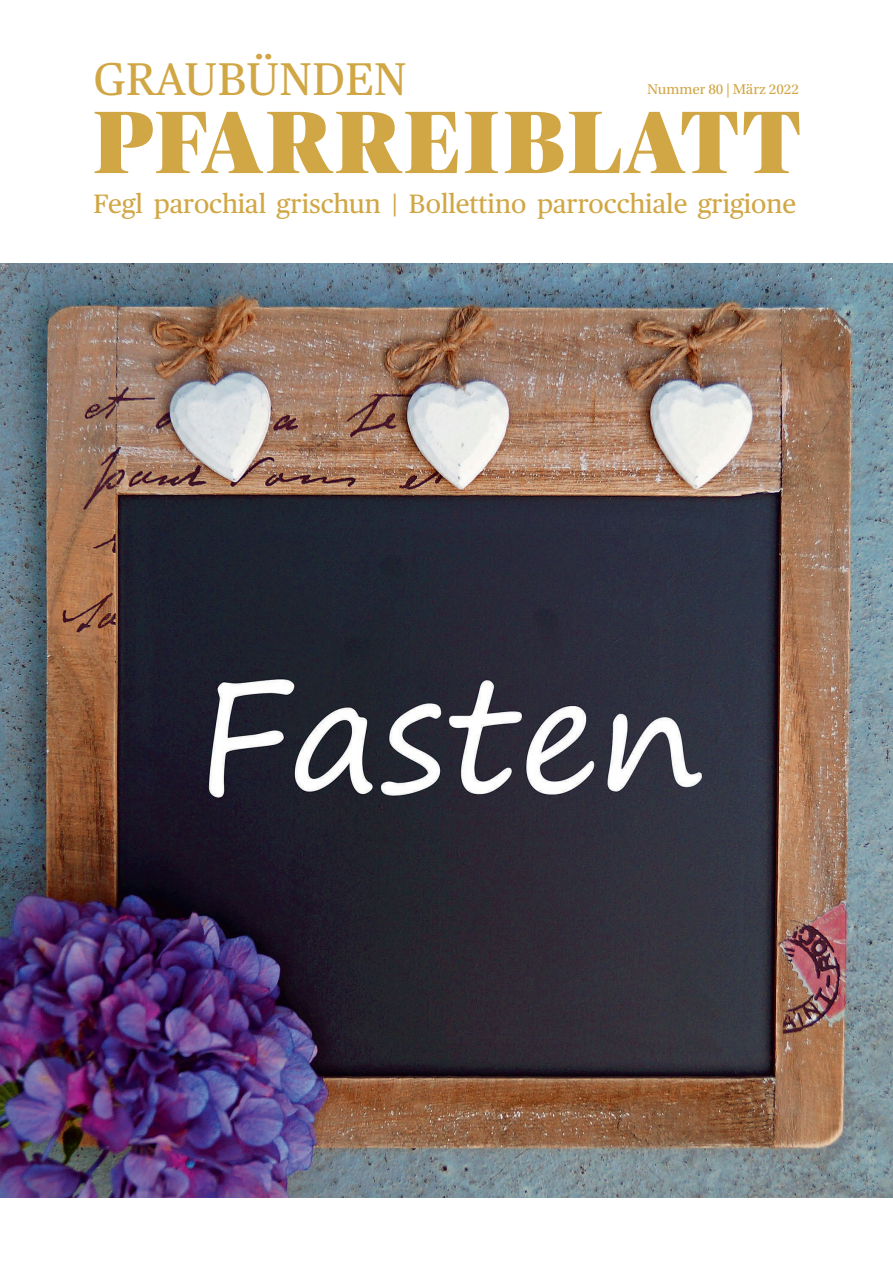
<style>
.page{position:relative;width:893px;height:1263px;background:#fff}
.page>*{position:absolute;margin:0;border:0;box-sizing:border-box;transform-origin:0 0}
.t1{font:900 88.35px "Publico Banner";letter-spacing:.045em;color:#d1a644}
.t2{font:45.75px "Publico Text";letter-spacing:.015em;color:#d1a644}
.t3{font:26.55px "Publico Text";color:#d1a644}
.t4{font:15px "Utopia Std";color:#d1a644}
</style>
<div class="page">
<img style="left:0;top:264px;width:893px;height:934px">
<h2 class="t2" style="left:94px;top:52px;width:314px">GRAUBÜNDEN</h2>
<h1 class="t1" style="left:94px;top:93px;width:708px">PFARREIBLATT</h1>
<p class="t4" style="left:647px;top:81px;width:153px">Nummer 80 | März 2022</p>
<p class="t3" style="left:94px;top:188px;width:704px">Fegl parochial grischun | Bollettino parrocchiale grigione</p>
</div>
